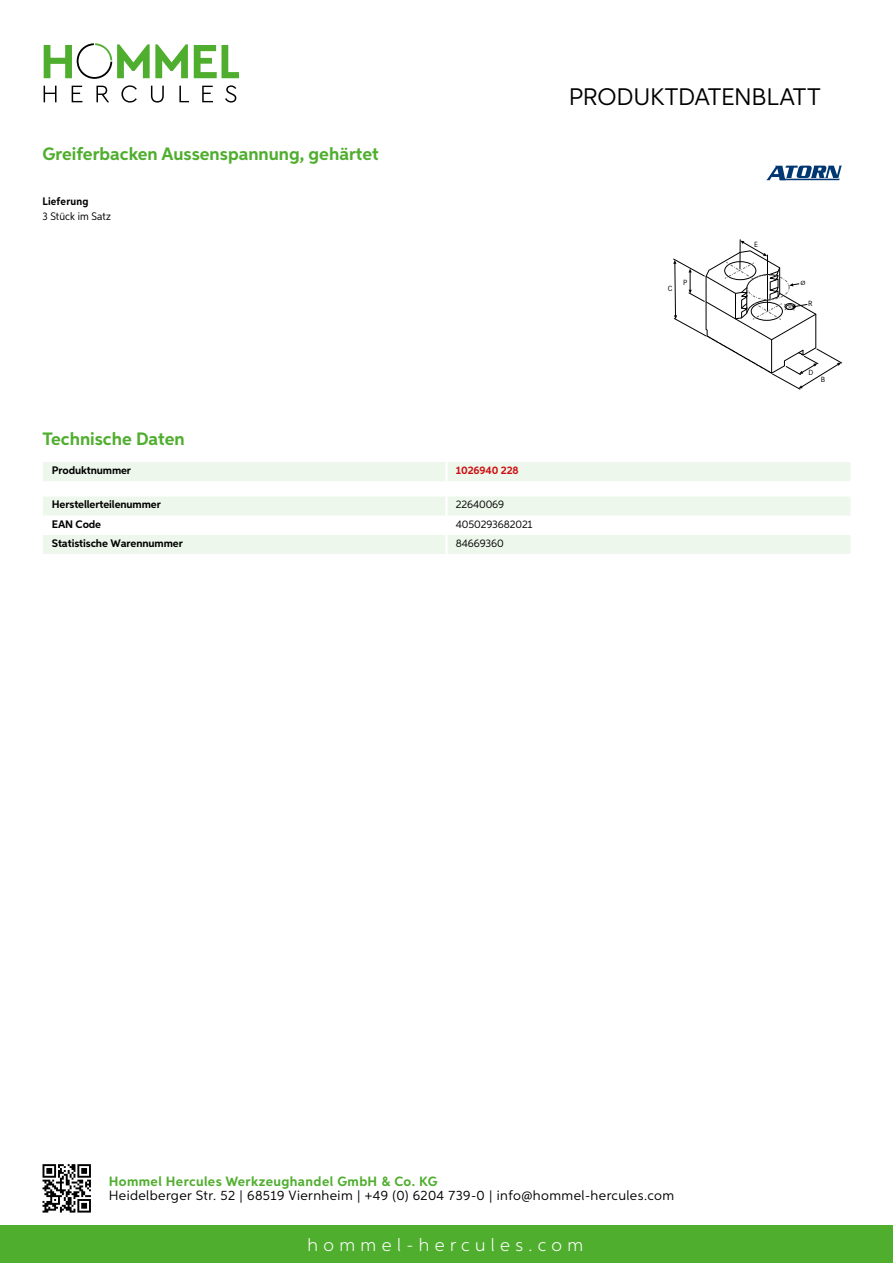
<style>
.page{position:relative;width:893px;height:1263px;background:#fff}
.page>*{position:absolute;margin:0;border:0;box-sizing:border-box;transform-origin:0 0}
.t1{font:24px "Aspira";letter-spacing:-.01em;color:#000}
.t2{font:700 18px "Aspira";color:#50ae2f}
.t3{font:300 18px "Aspira";letter-spacing:.3em;color:#fff}
.t4{font:13.5px "Aspira";letter-spacing:.03em;color:#000}
.t5{font:700 13.5px "Aspira";letter-spacing:.03em;color:#50ae2f}
.t6{font:700 10.95px "Aspira";letter-spacing:-.01em;color:#000}
.t7{font:10.95px "Aspira";letter-spacing:-.01em;color:#000}
.t8{font:10.95px "Aspira Nar";letter-spacing:.015em;color:#000}
.t9{font:700 10.95px "Aspira";letter-spacing:-.01em;color:#cd1013}
.t10{font:700 10.95px "Aspira Nar";letter-spacing:.02em;color:#000}
.t11{font:7.8px "Corporate S";color:#000}
.t12{font:6.3px "Corporate S";color:#000;scale:1.26 1}
</style>
<div class="page">
<div style="left:0;top:1226px;width:893px;height:37px;background:#50ae2f"></div>
<svg style="left:43px;top:1164px;width:48px;height:48px"></svg>
<svg style="left:194px;top:45px;width:45px;height:33px"></svg>
<svg style="left:44px;top:43px;width:144px;height:36px"></svg>
<svg style="left:44px;top:86px;width:13px;height:16px"></svg>
<svg style="left:72px;top:86px;width:10px;height:16px"></svg>
<svg style="left:96px;top:86px;width:13px;height:16px"></svg>
<svg style="left:121px;top:85px;width:16px;height:18px"></svg>
<svg style="left:151px;top:86px;width:13px;height:17px"></svg>
<svg style="left:179px;top:86px;width:10px;height:16px"></svg>
<svg style="left:202px;top:86px;width:11px;height:16px"></svg>
<svg style="left:225px;top:85px;width:11px;height:18px"></svg>
<div style="left:43px;top:462px;width:807px;height:19px;background:#eef7eb"></div>
<hr style="left:445px;top:462px;width:3px;height:19px;background:#fff">
<svg style="left:43px;top:497px;width:807px;height:57px"></svg>
<hr style="left:445px;top:535px;width:3px;height:19px;background:#fff">
<svg style="left:673px;top:240px;width:169px;height:149px"></svg>
<svg style="left:766px;top:166px;width:76px;height:14px"></svg>
<h2 class="t2" style="left:43px;top:142px;width:338px">Greiferbacken Aussenspannung, gehärtet</h2>
<p class="t10" style="left:43px;top:195px;width:47px">Lieferung</p>
<p class="t8" style="left:43px;top:210px;width:70px">3 Stück im Satz</p>
<h2 class="t2" style="left:43px;top:428px;width:144px">Technische Daten</h2>
<p class="t6" style="left:52px;top:463px;width:81px">Produktnummer</p>
<p class="t9" style="left:456px;top:463px;width:64px">1026940 228</p>
<p class="t6" style="left:52px;top:498px;width:111px">Herstellerteilenummer</p>
<p class="t7" style="left:456px;top:498px;width:50px">22640069</p>
<p class="t6" style="left:52px;top:517px;width:51px">EAN Code</p>
<p class="t7" style="left:456px;top:517px;width:78px">4050293682021</p>
<p class="t6" style="left:52px;top:536px;width:132px">Statistische Warennummer</p>
<p class="t7" style="left:456px;top:536px;width:49px">84669360</p>
<h1 class="t1" style="left:569px;top:82px;width:253px">Produktdatenblatt</h1>
<p class="t11" style="left:668px;top:284px;width:6px">C</p>
<p class="t11" style="left:683px;top:278px;width:6px">P</p>
<p class="t11" style="left:754px;top:240px;width:5px">E</p>
<p class="t12" style="left:800px;top:279px;width:6px">Ø</p>
<p class="t11" style="left:808px;top:299px;width:6px">R</p>
<p class="t11" style="left:809px;top:368px;width:6px">D</p>
<p class="t11" style="left:821px;top:375px;width:6px">B</p>
<p class="t5" style="left:109px;top:1172px;width:330px">Hommel Hercules Werkzeughandel GmbH &amp; Co. KG</p>
<p class="t4" style="left:109px;top:1187px;width:567px">Heidelberger Str. 52 | 68519 Viernheim | +49 (0) 6204 739-0 | info@hommel-hercules.com</p>
<h2 class="t3" style="left:307px;top:1234px;width:277px">hommel-hercules.com</h2>
</div>
